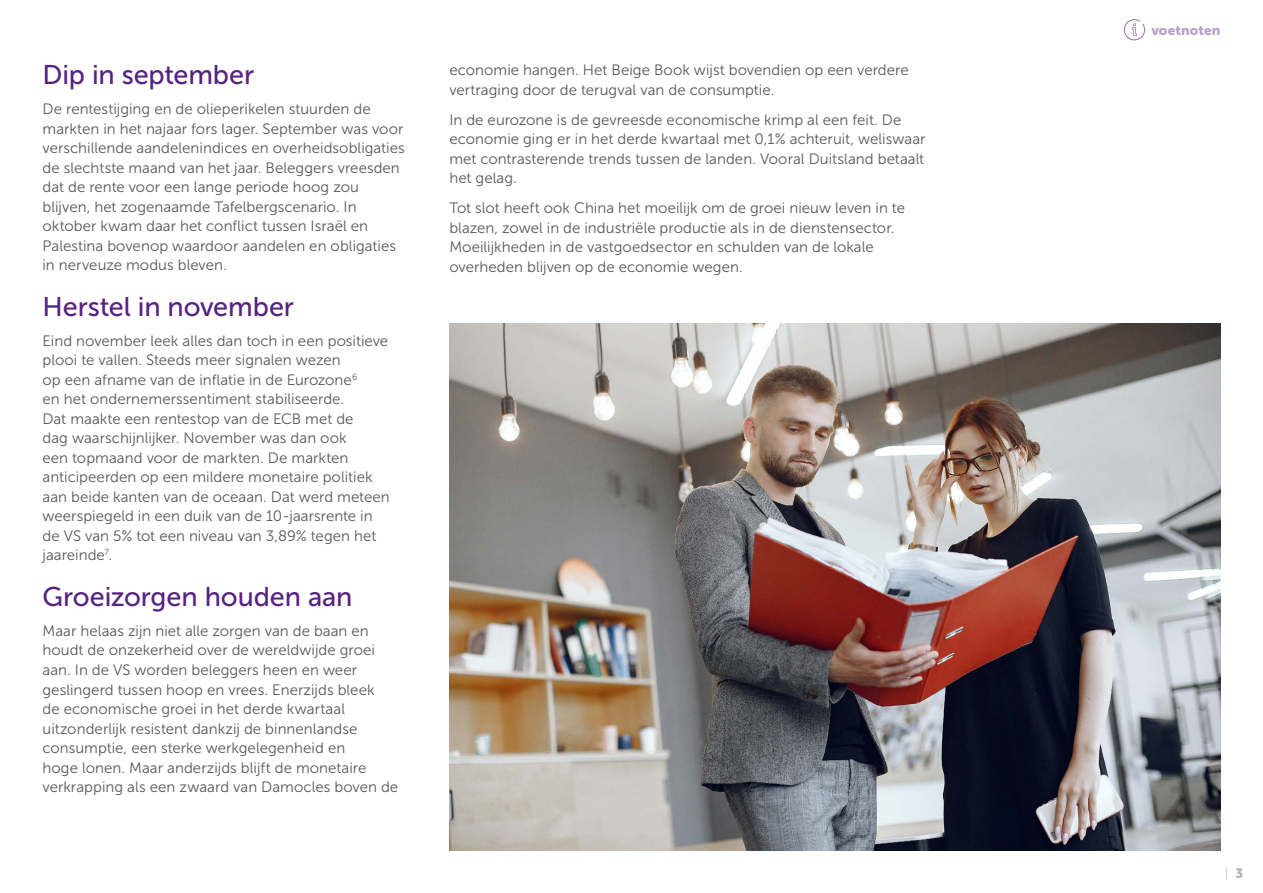
<style>
.page{position:relative;width:1263px;height:893px;background:#fff}
.page>*{position:absolute;margin:0;border:0;box-sizing:border-box;transform-origin:0 0}
.t1{font:27px "Museo Sans 500";letter-spacing:-.005em;color:#572381}
.t2{font:15px/19.5px "Museo Sans 300";letter-spacing:.005em;color:#58585a}
.t3{font:13.5px "Museo Sans 900";letter-spacing:.005em;color:#b8a2ca}
.t4{font:13.5px "Museo Sans 100";color:#b1b3b4}
.s1{font-family:"Museo Sans 900"}
</style>
<div class="page">
<img style="left:449px;top:323px;width:771px;height:527px">
<svg style="left:1124px;top:19px;width:21px;height:21px"></svg>
<h1 class="t1" style="left:43px;top:60px;width:213px">Dip in september</h1>
<p class="t2" style="left:43px;top:99px;width:364px">De rentestijging en de olieperikelen stuurden de markten in het najaar fors lager. September was voor verschillende aandelenindices en overheidsobligaties de slechtste maand van het jaar. Beleggers vreesden dat de rente voor een lange periode hoog zou blijven, het zogenaamde Tafelbergscenario. In oktober kwam daar het conflict tussen Israël en Palestina bovenop waardoor aandelen en obligaties in nerveuze modus bleven.</p>
<h1 class="t1" style="left:43px;top:292px;width:253px">Herstel in november</h1>
<p class="t2" style="left:43px;top:331px;width:349px">Eind november leek alles dan toch in een positieve plooi te vallen. Steeds meer signalen wezen<br>op een afname van de inflatie in de Eurozone<sup>6<br></sup>en het ondernemerssentiment stabiliseerde.<br>Dat maakte een rentestop van de ECB met de<br>dag waarschijnlijker. November was dan ook<br>een topmaand voor de markten. De markten anticipeerden op een mildere monetaire politiek aan beide kanten van de oceaan. Dat werd meteen weerspiegeld in een duik van de 10-jaarsrente in de VS van 5% tot een niveau van 3,89% tegen het jaareinde<sup>7</sup>.</p>
<h1 class="t1" style="left:43px;top:582px;width:311px">Groeizorgen houden aan</h1>
<p class="t2" style="left:43px;top:621px;width:357px">Maar helaas zijn niet alle zorgen van de baan en houdt de onzekerheid over de wereldwijde groei aan. In de VS worden beleggers heen en weer geslingerd tussen hoop en vrees. Enerzijds bleek<br>de economische groei in het derde kwartaal uitzonderlijk resistent dankzij de binnenlandse consumptie, een sterke werkgelegenheid en<br>hoge lonen. Maar anderzijds blijft de monetaire verkrapping als een zwaard van Damocles boven de</p>
<p class="t2" style="left:449px;top:60px;width:461px">economie hangen. Het Beige Book wijst bovendien op een verdere vertraging door de terugval van de consumptie.</p>
<p class="t2" style="left:449px;top:110px;width:478px">In de eurozone is de gevreesde economische krimp al een feit. De economie ging er in het derde kwartaal met 0,1% achteruit, weliswaar met contrasterende trends tussen de landen. Vooral Duitsland betaalt het gelag.</p>
<p class="t2" style="left:449px;top:198px;width:457px">Tot slot heeft ook China het moeilijk om de groei nieuw leven in te blazen, zowel in de industriële productie als in de dienstensector.<br>Moeilijkheden in de vastgoedsector en schulden van de lokale overheden blijven op de economie wegen.</p>
<p class="t3" style="left:1151px;top:22px;width:70px">voetnoten</p>
<p class="t4" style="left:1225px;top:866px;width:20px">| <span class="s1">3</span></p>
</div>
